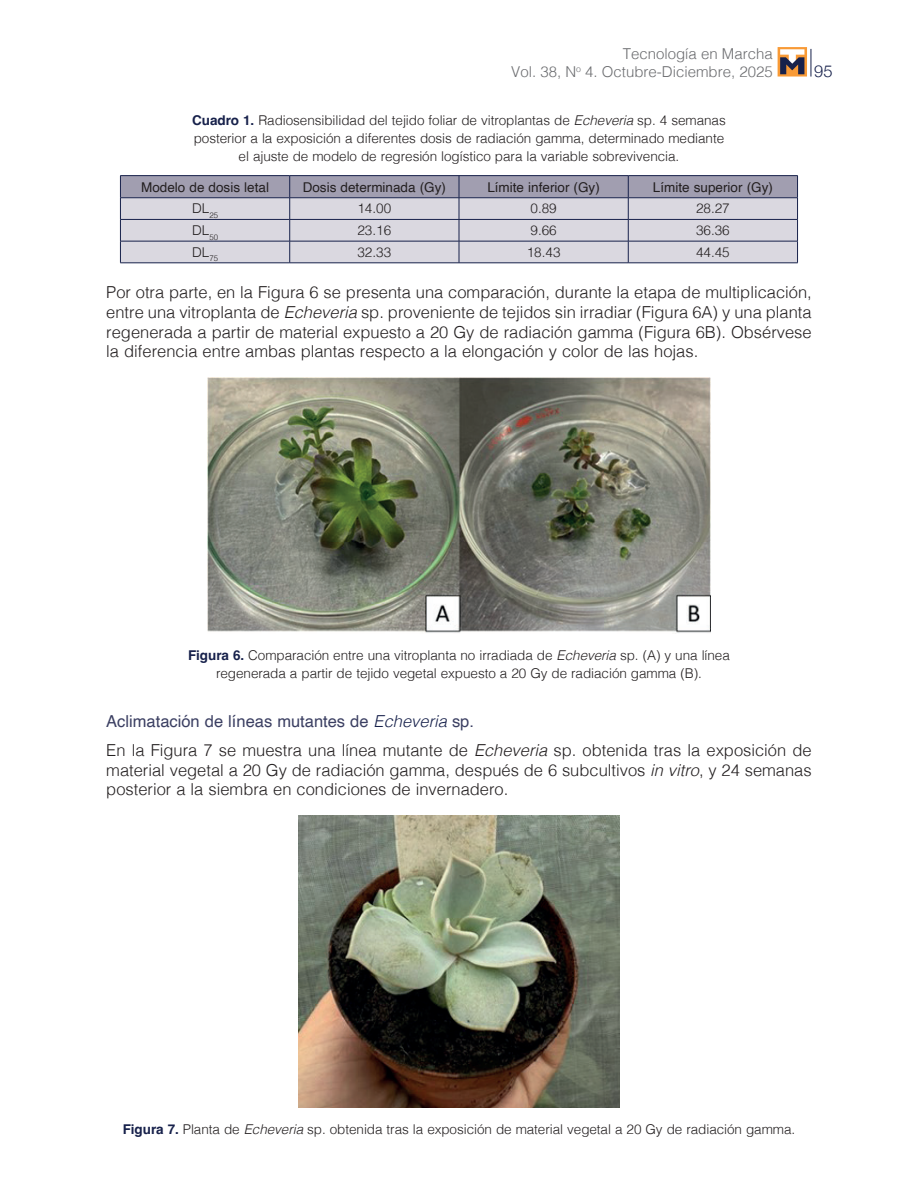
<style>
.page{position:relative;width:918px;height:1188px;background:#fff}
.page>*{position:absolute;margin:0;border:0;box-sizing:border-box;transform-origin:0 0}
.t1{font:300 16.5px/19.8px "Helvetica";color:#231f20}
.t2{font:300 16.5px "Helvetica Neue";color:#17214b}
.t3{font:300 15px/18px "Helvetica";color:#6c6d70;text-align:right}
.t4{font:300 13.5px/18px "Helvetica";letter-spacing:-.005em;color:#231f20;text-align:center}
.t5{font:13.5px "Helvetica";color:#231f20}
.s1{font-weight:700;color:#17214b}
.s2{font-style:italic}
.s3{font-weight:400;color:#3b3f62}
.s4{font-style:italic;color:#17214b}
</style>
<div class="page">
<svg style="left:811px;top:49px;width:1px;height:28px"></svg>
<svg style="left:778px;top:47px;width:29px;height:30px"></svg>
<svg style="left:780px;top:49px;width:24px;height:25px"></svg>
<hr style="left:120px;top:175px;width:170px;height:1px;background:#17214b">
<hr style="left:290px;top:175px;width:169px;height:1px;background:#17214b">
<hr style="left:459px;top:175px;width:169px;height:1px;background:#17214b">
<hr style="left:628px;top:175px;width:170px;height:1px;background:#17214b">
<svg style="left:120px;top:176px;width:678px;height:87px"></svg>
<hr style="left:120px;top:263px;width:170px;height:1px;background:#17214b">
<hr style="left:290px;top:263px;width:169px;height:1px;background:#17214b">
<hr style="left:459px;top:263px;width:169px;height:1px;background:#17214b">
<hr style="left:628px;top:263px;width:170px;height:1px;background:#17214b">
<img style="left:207px;top:378px;width:504px;height:255px">
<img style="left:298px;top:816px;width:322px;height:291px">
<p class="t3" style="left:511px;top:43px;width:263px">Tecnología en Marcha<br>Vol. 38, N<sup>o</sup> 4. Octubre-Diciembre, 2025</p>
<p class="t2" style="left:814px;top:57px;width:20px">95</p>
<p class="t4" style="left:192px;top:110px;width:535px"><span class="s1">Cuadro 1.</span> Radiosensibilidad del tejido foliar de vitroplantas de <span class="s2">Echeveria</span> sp. 4 semanas posterior a la exposición a diferentes dosis de radiación gamma, determinado mediante el ajuste de modelo de regresión logístico para la variable sobrevivencia.</p>
<p class="t5" style="left:141px;top:177px;width:129px">Modelo de dosis letal</p>
<p class="t5" style="left:303px;top:177px;width:145px">Dosis determinada (Gy)</p>
<p class="t5" style="left:487px;top:177px;width:114px">Límite inferior (Gy)</p>
<p class="t5" style="left:653px;top:177px;width:122px">Límite superior (Gy)</p>
<p class="t4" style="left:192px;top:199px;width:27px">DL<sub>25</sub></p>
<p class="t4" style="left:357px;top:199px;width:35px">14.00</p>
<p class="t4" style="left:531px;top:199px;width:28px">0.89</p>
<p class="t4" style="left:696px;top:199px;width:35px">28.27</p>
<p class="t4" style="left:192px;top:220px;width:28px">DL<sub>50</sub></p>
<p class="t4" style="left:357px;top:220px;width:35px">23.16</p>
<p class="t4" style="left:531px;top:220px;width:28px">9.66</p>
<p class="t4" style="left:696px;top:220px;width:35px">36.36</p>
<p class="t4" style="left:192px;top:242px;width:28px">DL<sub>75</sub></p>
<p class="t4" style="left:357px;top:242px;width:35px">32.33</p>
<p class="t4" style="left:527px;top:242px;width:35px">18.43</p>
<p class="t4" style="left:696px;top:242px;width:35px">44.45</p>
<p class="t1" style="left:106px;top:281px;width:707px;text-align:justify">Por otra parte, en la Figura 6 se presenta una comparación, durante la etapa de multiplicación, entre una vitroplanta de <span class="s2">Echeveria</span> sp. proveniente de tejidos sin irradiar (Figura 6A) y una planta regenerada a partir de material expuesto a 20 Gy de radiación gamma (Figura 6B). Obsérvese la diferencia entre ambas plantas respecto a la elongación y color de las hojas.</p>
<p class="t4" style="left:188px;top:645px;width:543px"><span class="s1">Figura 6.</span> Comparación entre una vitroplanta no irradiada de <span class="s2">Echeveria</span> sp. (A) y una línea regenerada a partir de tejido vegetal expuesto a 20 Gy de radiación gamma (B).</p>
<p class="t1" style="left:106px;top:706px;width:707px;line-height:28.3px"><span class="s3">Aclimatación de líneas mutantes de</span> <span class="s4">Echeveria</span> <span class="s3">sp.<br></span>En la Figura 7 se muestra una línea mutante de <span class="s2">Echeveria</span> sp. obtenida tras la exposición de</p>
<p class="t1" style="left:106px;top:759px;width:707px">material vegetal a 20 Gy de radiación gamma, después de 6 subcultivos <span class="s2">in vitro</span>, y 24 semanas posterior a la siembra en condiciones de invernadero.</p>
<p class="t4" style="left:123px;top:1119px;width:674px"><span class="s1">Figura 7.</span> Planta de <span class="s2">Echeveria</span> sp. obtenida tras la exposición de material vegetal a 20 Gy de radiación gamma.</p>
</div>
